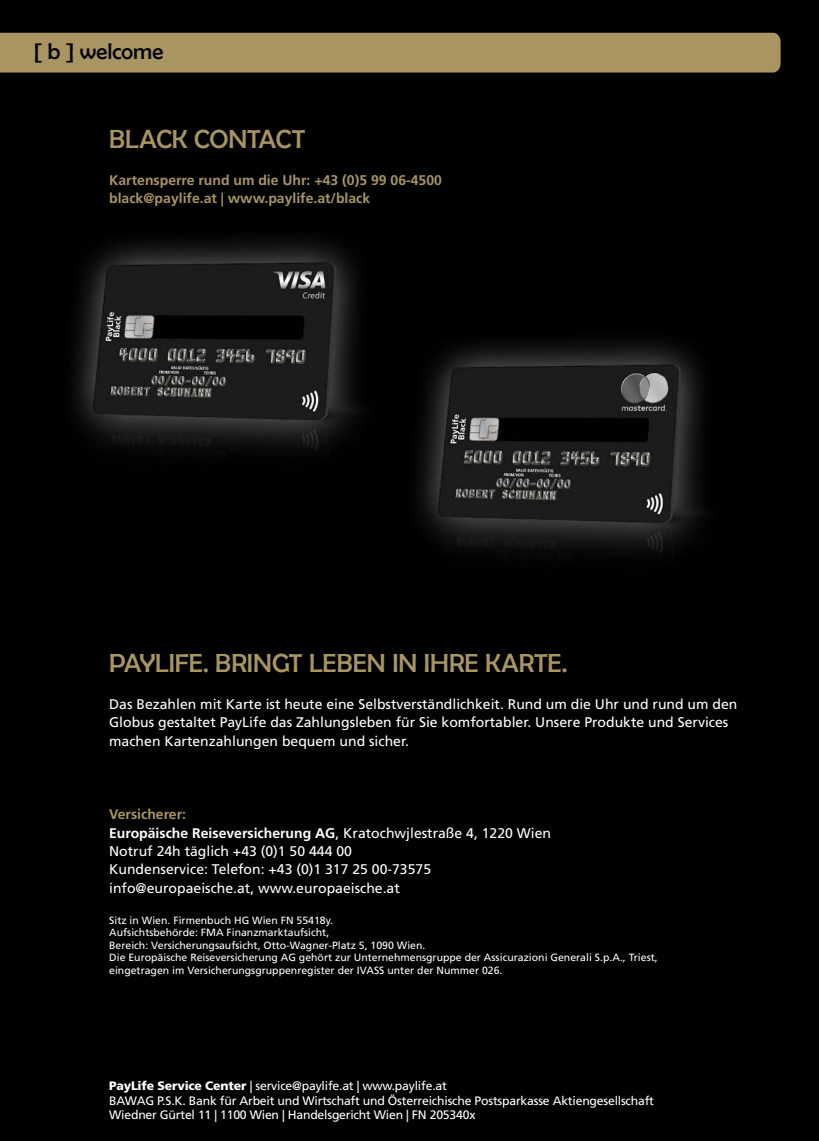
<style>
.page{position:relative;width:819px;height:1141px;background:#000}
.page>*{position:absolute;margin:0;border:0;box-sizing:border-box;transform-origin:0 0}
.t1{font:26.25px "Berlin Sans";color:#a89561}
.t2{font:22.75px "Berlin Sans";color:#000}
.t3{font:14px/18.4px "Frutiger LT Std";color:#fff}
.t4{font:700 14px/18.4px "Frutiger LT Std";color:#a89561}
.t5{font:12.25px/14.7px "Frutiger LT Std";letter-spacing:-.015em;color:#fff}
.t6{font:10.5px/12.6px "Frutiger LT Std";color:#fff}
.s1{font-weight:700;color:#a89561}
.s2{font-weight:700}
.s3{font-weight:900}
</style>
<div class="page">
<div style="left:0;top:33px;width:780px;height:40px;background:#a89561"></div>
<img style="left:423px;top:342px;width:283px;height:215px">
<img style="left:76px;top:240px;width:476px;height:276px">
<h2 class="t2" style="left:34px;top:39px;width:131px">[ b ] welcome</h2>
<h1 class="t1" style="left:109px;top:124px;width:197px">BLACK CONTACT</h1>
<p class="t4" style="left:109px;top:171px;width:334px">Kartensperre rund um die Uhr: +43 (0)5 99 06-4500 black@paylife.at | www.paylife.at/black</p>
<h1 class="t1" style="left:109px;top:649px;width:459px">PAYLIFE. BRINGT LEBEN IN IHRE KARTE.</h1>
<p class="t3" style="left:109px;top:695px;width:629px">Das Bezahlen mit Karte ist heute eine Selbstverständlichkeit. Rund um die Uhr und rund um den<br>Globus gestaltet PayLife das Zahlungsleben für Sie komfortabler. Unsere Produkte und Services machen Kartenzahlungen bequem und sicher.</p>
<p class="t3" style="left:109px;top:805px;width:443px"><span class="s1">Versicherer:<br></span><span class="s2">Europäische Reiseversicherung AG</span>, Kratochwjlestraße 4, 1220 Wien Notruf 24h täglich +43 (0)1 50 444 00<br>Kundenservice: Telefon: +43 (0)1 317 25 00-73575 info@europaeische.at, www.europaeische.at</p>
<p class="t6" style="left:109px;top:914px;width:550px">Sitz in Wien. Firmenbuch HG Wien FN 55418y.<br>Aufsichtsbehörde: FMA Finanzmarktaufsicht,<br>Bereich: Versicherungsaufsicht, Otto-Wagner-Platz 5, 1090 Wien.<br>Die Europäische Reiseversicherung AG gehört zur Unternehmensgruppe der Assicurazioni Generali S.p.A., Triest, eingetragen im Versicherungsgruppenregister der IVASS unter der Nummer 026.</p>
<p class="t5" style="left:109px;top:1078px;width:546px"><span class="s3">PayLife Service Center</span> | service@paylife.at | www.paylife.at<br>BAWAG P.S.K. Bank für Arbeit und Wirtschaft und Österreichische Postsparkasse Aktiengesellschaft<br>Wiedner Gürtel 11 | 1100 Wien | Handelsgericht Wien | FN 205340x</p>
</div>
